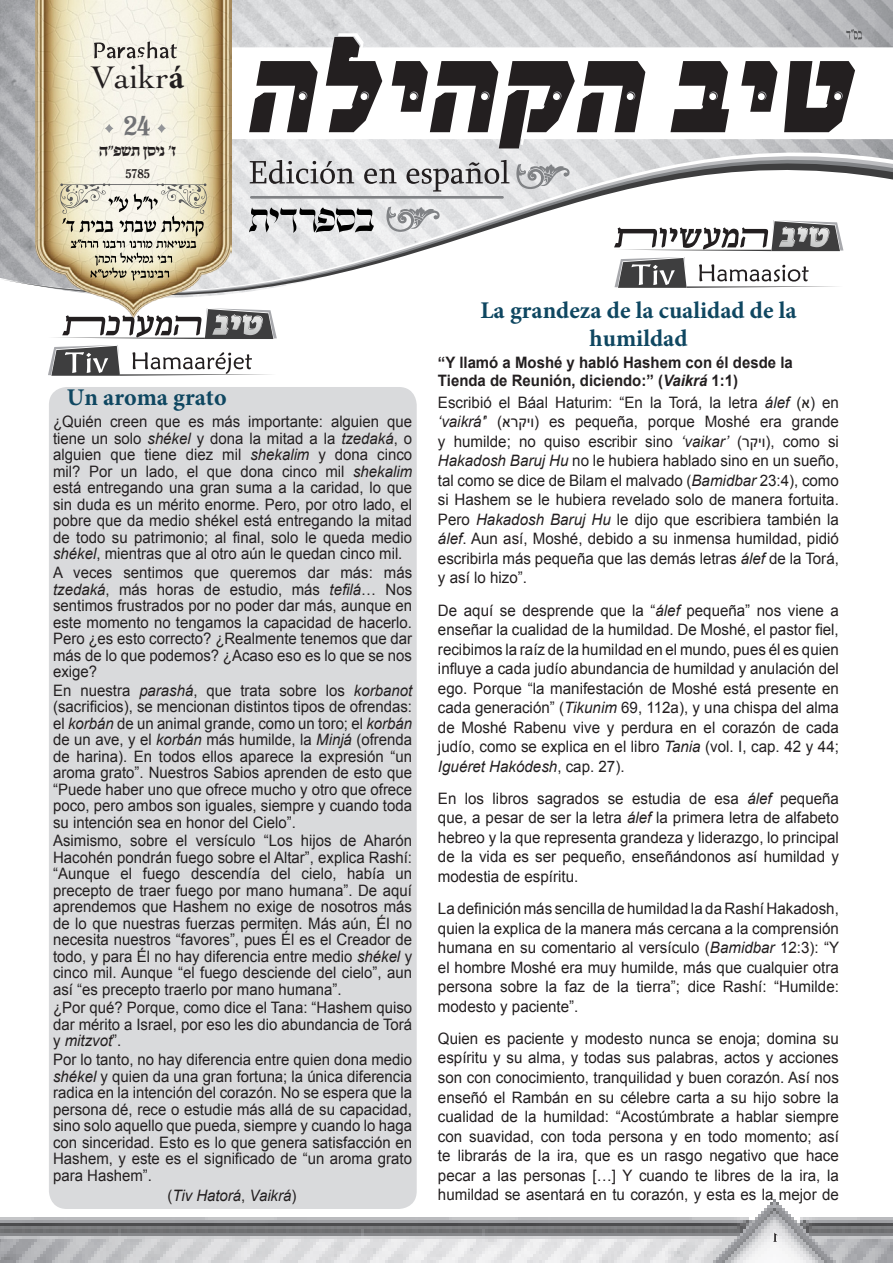
<style>
.page{position:relative;width:893px;height:1263px;background:#fff}
.page>*{position:absolute;margin:0;border:0;box-sizing:border-box;transform-origin:0 0}
.t1{font:700 39px "BA Ha Yetzira";color:#717275}
.t2{font:700 33px "BA Ha Yetzira";color:#231f20}
.Heading_2{font:700 24px/27.8px "Minion Pro";color:#0f4761;text-align:center}
.t3{font:700 18px "BA Ha Yetzira";color:#231f20}
.t4{font:15.75px/16.5px "Arial";color:#231f20;text-align:justify;scale:.95 1}
.t5{font:15.75px/19.5px "Arial";color:#231f20;text-align:justify;scale:.96 1}
.t6{font:700 15.75px/18.3px "Arial";color:#231f20;scale:.95 1}
.t7{font:italic 15.75px "Arial";color:#231f20;scale:.95 1}
.s1{font-family:"Minion Pro"}
.s2{font-style:italic}
.s3{font-style:normal}
</style>
<div class="page">
<img style="left:0;top:0;width:893px;height:108px">
<svg style="left:846px;top:29px;width:16px;height:11px"></svg>
<svg style="left:0;top:116px;width:893px;height:178px"></svg>
<svg style="left:256px;top:31px;width:605px;height:117px;background:#cecfd0"></svg>
<svg style="left:259px;top:33px;width:600px;height:112px"></svg>
<img style="left:36px;top:0;width:195px;height:308px">
<svg style="left:60px;top:183px;width:147px;height:98px;background:#c9c2aa"></svg>
<svg style="left:250px;top:160px;width:259px;height:32px;background:#c1c1c2"></svg>
<svg style="left:516px;top:164px;width:54px;height:27px"></svg>
<svg style="left:386px;top:207px;width:54px;height:27px"></svg>
<svg style="left:249px;top:207px;width:125px;height:26px;background:#9c9d9e"></svg>
<hr style="left:250px;top:196px;width:254px;height:3px;background:#808285">
<img style="left:0;top:1198px;width:893px;height:65px">
<svg style="left:94px;top:42px;width:83px;height:16px"></svg>
<svg style="left:105px;top:124px;width:8px;height:9px"></svg>
<svg style="left:157px;top:124px;width:9px;height:9px"></svg>
<svg style="left:773px;top:1233px;width:4px;height:9px"></svg>
<svg style="left:48px;top:345px;width:223px;height:31px"></svg>
<svg style="left:54px;top:308px;width:223px;height:31px"></svg>
<svg style="left:614px;top:257px;width:229px;height:31px"></svg>
<svg style="left:614px;top:220px;width:229px;height:31px"></svg>
<div style="left:49px;top:387px;width:368px;height:822px;background:#d9dadc;border-radius:18px"></div>
<p class="t2" style="left:91px;top:59px;width:94px">Vaikr<span class="s1">á</span></p>
<p class="t1" style="left:124px;top:101px;width:29px">24</p>
<p class="t3" style="left:99px;top:141px;width:78px">ז 'נ יסןתשפ"ה</p>
<p class="t3" style="left:125px;top:162px;width:26px">5785</p>
<p class="Heading_2" style="left:67px;top:383px;width:161px">Un aroma grato</p>
<p class="t4" style="left:53px;top:414px;width:379px">¿Quién creen que es más importante: alguien que tiene un solo <span class="s2">shékel</span> y dona la mitad a la <span class="s2">tzedaká</span>, o alguien que tiene diez mil <span class="s2">shekalim</span> y dona cinco mil? Por un lado, el que dona cinco mil <span class="s2">shekalim </span>está entregando una gran suma a la caridad, lo que sin duda es un mérito enorme. Pero, por otro lado, el pobre que da medio shékel está entregando la mitad de todo su patrimonio; al final, solo le queda medio <span class="s2">shékel</span>, mientras que al otro aún le quedan cinco mil.</p>
<p class="t4" style="left:53px;top:564px;width:379px">A veces sentimos que queremos dar más: más <span class="s2">tzedaká</span>, más horas de estudio, más <span class="s2">tefilá</span>… Nos sentimos frustrados por no poder dar más, aunque en este momento no tengamos la capacidad de hacerlo.<br>Pero ¿es esto correcto? ¿Realmente tenemos que dar más de lo que podemos? ¿Acaso eso es lo que se nos exige?</p>
<p class="t4" style="left:53px;top:682px;width:379px">En nuestra <span class="s2">parashá</span>, que trata sobre los <span class="s2">korbanot </span>(sacrificios), se mencionan distintos tipos de ofrendas: el <span class="s2">korbán</span> de un animal grande, como un toro; el <span class="s2">korbán </span>de un ave, y el <span class="s2">korbán</span> más humilde, la <span class="s2">Minjá</span> (ofrenda de harina). En todos ellos aparece la expresión “un aroma grato”. Nuestros Sabios aprenden de esto que “Puede haber uno que ofrece mucho y otro que ofrece poco, pero ambos son iguales, siempre y cuando toda su intención sea en honor del Cielo”.</p>
<p class="t4" style="left:53px;top:833px;width:379px">Asimismo, sobre el versículo “Los hijos de Aharón Hacohén pondrán fuego sobre el Altar”, explica Rashí: “Aunque el fuego descendía del cielo, había un precepto de traer fuego por mano humana”. De aquí aprendemos que Hashem no exige de nosotros más de lo que nuestras fuerzas permiten. Más aún, Él no necesita nuestros “favores”, pues Él es el Creador de todo, y para Él no hay diferencia entre medio <span class="s2">shékel</span> y cinco mil. Aunque “el fuego desciende del cielo”, aun así “es precepto traerlo por mano humana”.</p>
<p class="t4" style="left:53px;top:1000px;width:379px">¿Por qué? Porque, como dice el Tana: “Hashem quiso dar mérito a Israel, por eso les dio abundancia de Torá y <span class="s2">mitzvot</span>”.</p>
<p class="t4" style="left:53px;top:1051px;width:379px">Por lo tanto, no hay diferencia entre quien dona medio <span class="s2">shékel</span> y quien da una gran fortuna; la única diferencia radica en la intención del corazón. No se espera que la persona dé, rece o estudie más allá de su capacidad, sino solo aquello que pueda, siempre y cuando lo haga con sinceridad. Esto es lo que genera satisfacción en Hashem, y este es el significado de “un aroma grato para Hashem”.</p>
<p class="t7" style="left:167px;top:1185px;width:137px"><span class="s3">(</span>Tiv Hatorá<span class="s3">,</span> Vaikrá<span class="s3">)</span></p>
<p class="Heading_2" style="left:480px;top:296px;width:318px">La grandeza de la cualidad de la humildad</p>
<p class="t6" style="left:438px;top:354px;width:375px">“Y llamó a Moshé y habló Hashem con él desde la<br>Tienda de Reunión, diciendo:” (<span class="s2">Vaikrá</span> 1:1)</p>
<p class="t5" style="left:438px;top:393px;width:419px">Escribió el Báal Haturim: “En la Torá, la letra <span class="s2">álef</span> (א ( en <span class="s2">‘vaikrá'</span>’ ( ו יקרא ( es pequeña, porque Moshé era grande y humilde; no quiso escribir sino <span class="s2">‘vaikar’</span> ( ויקר (, como si <span class="s2">Hakadosh Baruj Hu</span> no le hubiera hablado sino en un sueño, tal como se dice de Bilam el malvado (<span class="s2">Bamidbar</span> 23:4), como si Hashem se le hubiera revelado solo de manera fortuita.<br>Pero <span class="s2">Hakadosh Baruj Hu</span> le dijo que escribiera también la <span class="s2">álef</span>. Aun así, Moshé, debido a su inmensa humildad, pidió escribirla más pequeña que las demás letras <span class="s2">álef</span> de la Torá, y así lo hizo”.</p>
<p class="t5" style="left:438px;top:600px;width:419px">De aquí se desprende que la “<span class="s2">álef</span> pequeña” nos viene a enseñar la cualidad de la humildad. De Moshé, el pastor fiel, recibimos la raíz de la humildad en el mundo, pues él es quien influye a cada judío abundancia de humildad y anulación del ego. Porque “la manifestación de Moshé está presente en cada generación” (<span class="s2">Tikunim</span> 69, 112a), y una chispa del alma de Moshé Rabenu vive y perdura en el corazón de cada judío, como se explica en el libro <span class="s2">Tania</span> (vol. I, cap. 42 y 44; <span class="s2">Iguéret Hakódesh</span>, cap. 27).</p>
<p class="t5" style="left:438px;top:789px;width:419px">En los libros sagrados se estudia de esa <span class="s2">álef</span> pequeña que, a pesar de ser la letra <span class="s2">álef</span> la primera letra de alfabeto hebreo y la que representa grandeza y liderazgo, lo principal de la vida es ser pequeño, enseñándonos así humildad y modestia de espíritu.</p>
<p class="t5" style="left:438px;top:899px;width:419px">La definición más sencilla de humildad la da Rashí Hakadosh, quien la explica de la manera más cercana a la comprensión humana en su comentario al versículo (<span class="s2">Bamidbar</span> 12:3): “Y el hombre Moshé era muy humilde, más que cualquier otra persona sobre la faz de la tierra”; dice Rashí: “Humilde: modesto y paciente”.</p>
<p class="t5" style="left:438px;top:1029px;width:419px">Quien es paciente y modesto nunca se enoja; domina su espíritu y su alma, y todas sus palabras, actos y acciones son con conocimiento, tranquilidad y buen corazón. Así nos enseñó el Rambán en su célebre carta a su hijo sobre la cualidad de la humildad: “Acostúmbrate a hablar siempre con suavidad, con toda persona y en todo momento; así te librarás de la ira, que es un rasgo negativo que hace pecar a las personas […] Y cuando te libres de la ira, la humildad se asentará en tu corazón, y esta es la mejor de</p>
</div>
